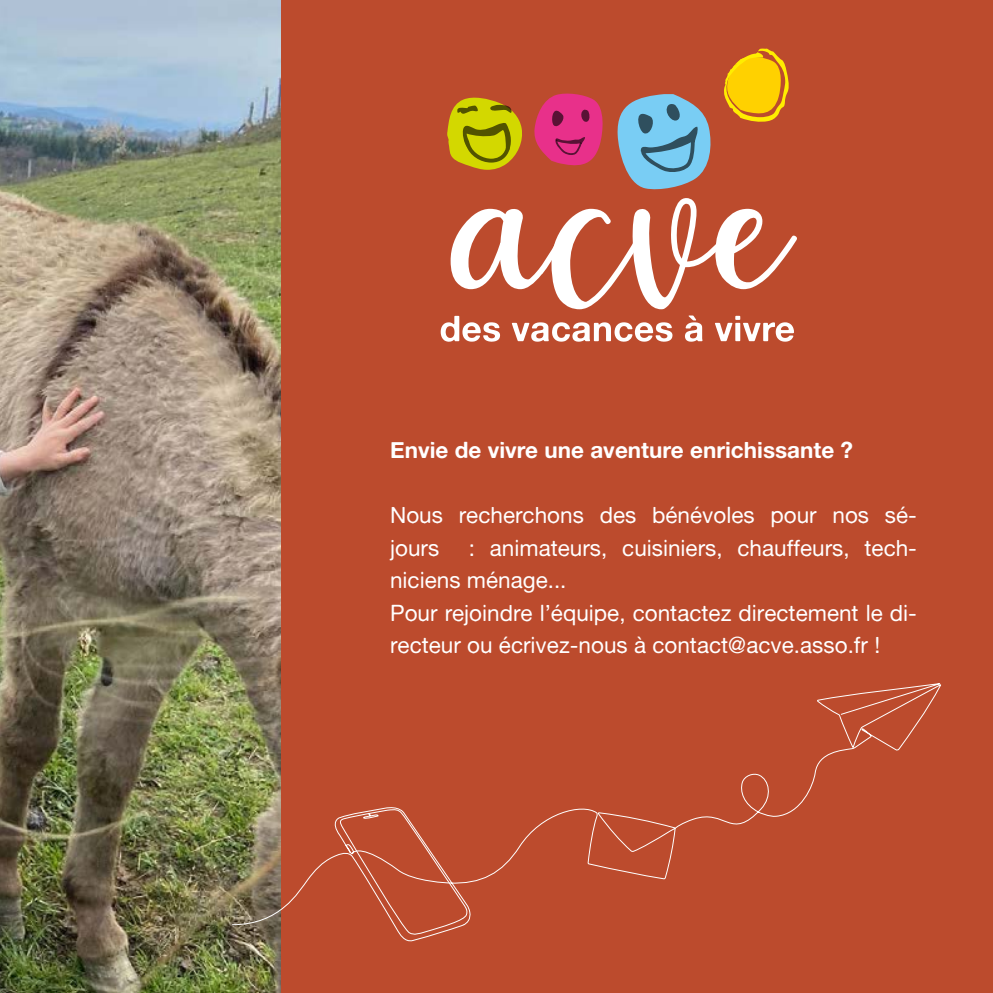
<style>
.page{position:relative;width:993px;height:993px;background:#fff}
.page>*{position:absolute;margin:0;border:0;box-sizing:border-box;transform-origin:0 0}
.t1{font:239px "Hello";color:#fff}
.Descriptif_séjour_bleu{font:22.5px/32.5px "Alte Haas Grotesk";color:#fff}
.Descriptif_séjour_bleu-2{font:22.5px "Alte Haas Grotesk Bold";color:#fff}
</style>
<div class="page">
<div style="left:252px;top:0;width:740px;height:992px;background:#bc4b2d"></div>
<img style="left:0;top:0;width:280px;height:992px">
<svg style="left:724px;top:48px;width:65px;height:74px"></svg>
<svg style="left:440px;top:316px;width:60px;height:25px"></svg>
<svg style="left:511px;top:322px;width:161px;height:19px"></svg>
<svg style="left:685px;top:315px;width:17px;height:26px"></svg>
<svg style="left:715px;top:316px;width:78px;height:25px"></svg>
<svg style="left:447px;top:97px;width:75px;height:73px"></svg>
<svg style="left:534px;top:93px;width:69px;height:73px"></svg>
<svg style="left:617px;top:94px;width:94px;height:96px"></svg>
<svg style="left:676px;top:683px;width:265px;height:145px"></svg>
<svg style="left:384px;top:807px;width:292px;height:115px"></svg>
<svg style="left:232px;top:808px;width:236px;height:135px"></svg>
<p class="t1" style="left:456px;top:92px;width:334px">acve</p>
<p class="Descriptif_séjour_bleu-2" style="left:390px;top:436px;width:464px">Envie de vivre une aventure enrichissante ?</p>
<p class="Descriptif_séjour_bleu" style="left:390px;top:498px;width:528px">Nous recherchons des bénévoles pour nos sé&shy;jours</p>
<p class="Descriptif_séjour_bleu" style="left:390px;top:531px;width:528px;text-indent:79px">: animateurs, cuisiniers, chauffeurs, tech&shy;niciens ménage...<br>Pour rejoindre l’équipe, contactez directement le di&shy;recteur ou écrivez-nous à contact@acve.asso.fr !</p>
</div>
